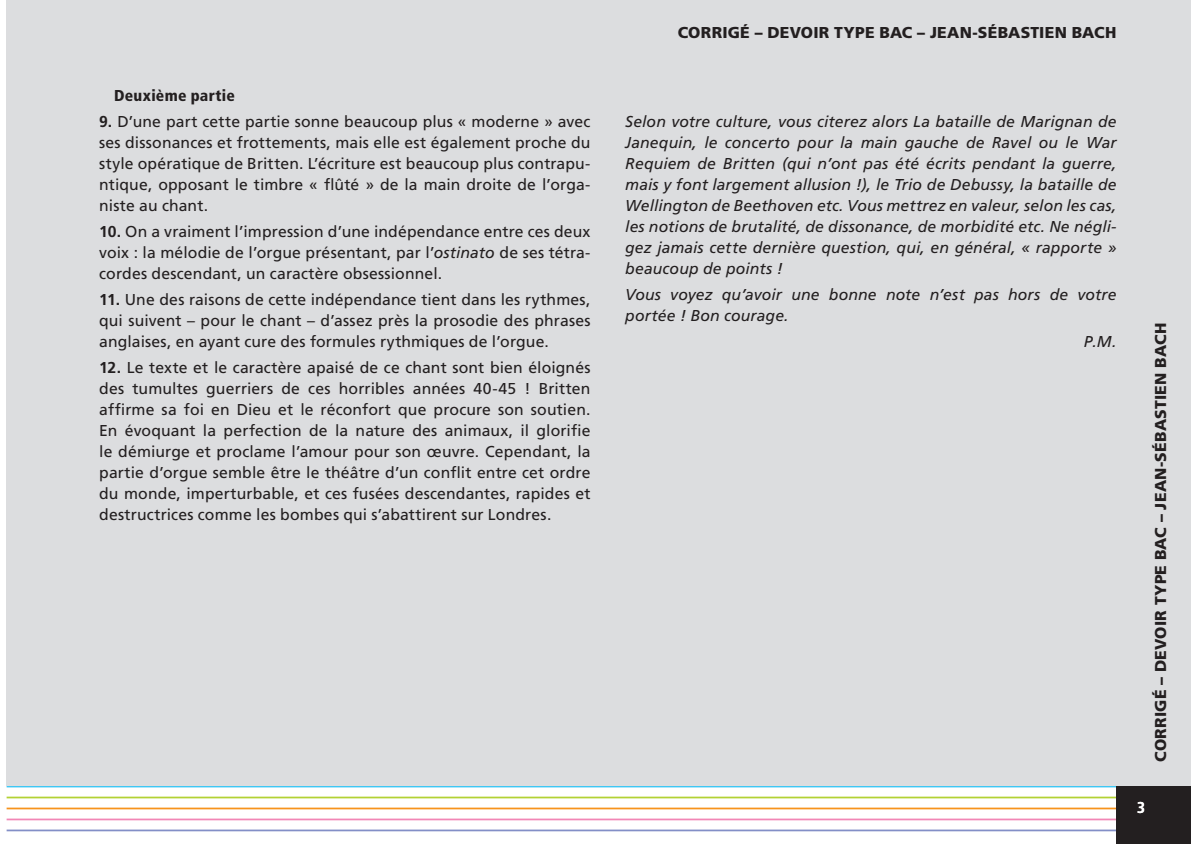
<style>
.page{position:relative;width:1191px;height:844px;background:#fff}
.page>*{position:absolute;margin:0;border:0;box-sizing:border-box;transform-origin:0 0}
.t1{font:15.75px/21px "Frutiger LT Std";letter-spacing:.005em;color:#231f20;text-align:justify}
.t2{font:italic 15.75px/21px "Frutiger LT Std";letter-spacing:.01em;color:#231f20;text-align:justify}
.t3{font:900 15.75px "Frutiger LT Std";letter-spacing:.015em;color:#231f20}
.Heading_5{font:900 condensed 15.75px "Frutiger LT Std";letter-spacing:.02em;color:#231f20}
.t4{font:700 condensed 15.75px "Frutiger LT Std";color:#fff}
.s1{font-weight:700}
.s2{font-style:italic}
</style>
<div class="page">
<hr style="left:7px;top:796px;width:1113px;height:2px;background:#b3d234">
<hr style="left:7px;top:785px;width:1130px;height:2px;background:#40c7f4">
<hr style="left:7px;top:807px;width:1109px;height:2px;background:#f7931d">
<hr style="left:7px;top:818px;width:1109px;height:2px;background:#f287b6">
<hr style="left:7px;top:829px;width:1109px;height:2px;background:#838fc7">
<div style="left:1116px;top:785px;width:75px;height:58px;background:#231f20"></div>
<div style="left:7px;top:0;width:1184px;height:785px;background:#dcdddf"></div>
<p class="Heading_5" style="left:114px;top:86px;width:122px">Deuxième partie</p>
<p class="t1" style="left:99px;top:111px;width:493px"><span class="s1">9.</span> D’une part cette partie sonne beaucoup plus « moderne » avec ses dissonances et frottements, mais elle est également proche du style opératique de Britten. L’écriture est beaucoup plus contrapu&shy;ntique, opposant le timbre « flûté » de la main droite de l’orga&shy;niste au chant.</p>
<p class="t1" style="left:99px;top:221px;width:493px"><span class="s1">10.</span> On a vraiment l’impression d’une indépendance entre ces deux voix : la mélodie de l’orgue présentant, par l’<span class="s2">ostinato</span> de ses tétra&shy;cordes descendant, un caractère obsessionnel.</p>
<p class="t1" style="left:99px;top:289px;width:493px"><span class="s1">11.</span> Une des raisons de cette indépendance tient dans les rythmes, qui suivent – pour le chant – d’assez près la prosodie des phrases anglaises, en ayant cure des formules rythmiques de l’orgue.</p>
<p class="t1" style="left:99px;top:357px;width:493px"><span class="s1">12.</span> Le texte et le caractère apaisé de ce chant sont bien éloignés des tumultes guerriers de ces horribles années 40-45 ! Britten affirme sa foi en Dieu et le réconfort que procure son soutien.<br>En évoquant la perfection de la nature des animaux, il glorifie le démiurge et proclame l’amour pour son œuvre. Cependant, la partie d’orgue semble être le théâtre d’un conflit entre cet ordre du monde, imperturbable, et ces fusées descendantes, rapides et destructrices comme les bombes qui s’abattirent sur Londres.</p>
<p class="t3" style="left:677px;top:23px;width:440px">CORRIGÉ – DEVOIR TYPE BAC – JEAN-SÉBASTIEN BACH</p>
<p class="t2" style="left:625px;top:111px;width:493px">Selon votre culture, vous citerez alors La bataille de Marignan de Janequin, le concerto pour la main gauche de Ravel ou le War Requiem de Britten (qui n’ont pas été écrits pendant la guerre, mais y font largement allusion !), le Trio de Debussy, la bataille de Wellington de Beethoven etc. Vous mettrez en valeur, selon les cas, les notions de brutalité, de dissonance, de morbidité etc. Ne négli&shy;gez jamais cette dernière question, qui, en général, « rapporte » beaucoup de points !</p>
<p class="t2" style="left:625px;top:284px;width:493px">Vous voyez qu’avoir une bonne note n’est pas hors de votre portée ! Bon courage.</p>
<p class="t2" style="left:1084px;top:331px;width:34px">P.M.</p>
<p class="t3" style="left:1151px;top:761px;width:440px;rotate:-90deg">CORRIGÉ – DEVOIR TYPE BAC – JEAN-SÉBASTIEN BACH</p>
<p class="t4" style="left:1136px;top:797px;width:10px">3</p>
</div>
